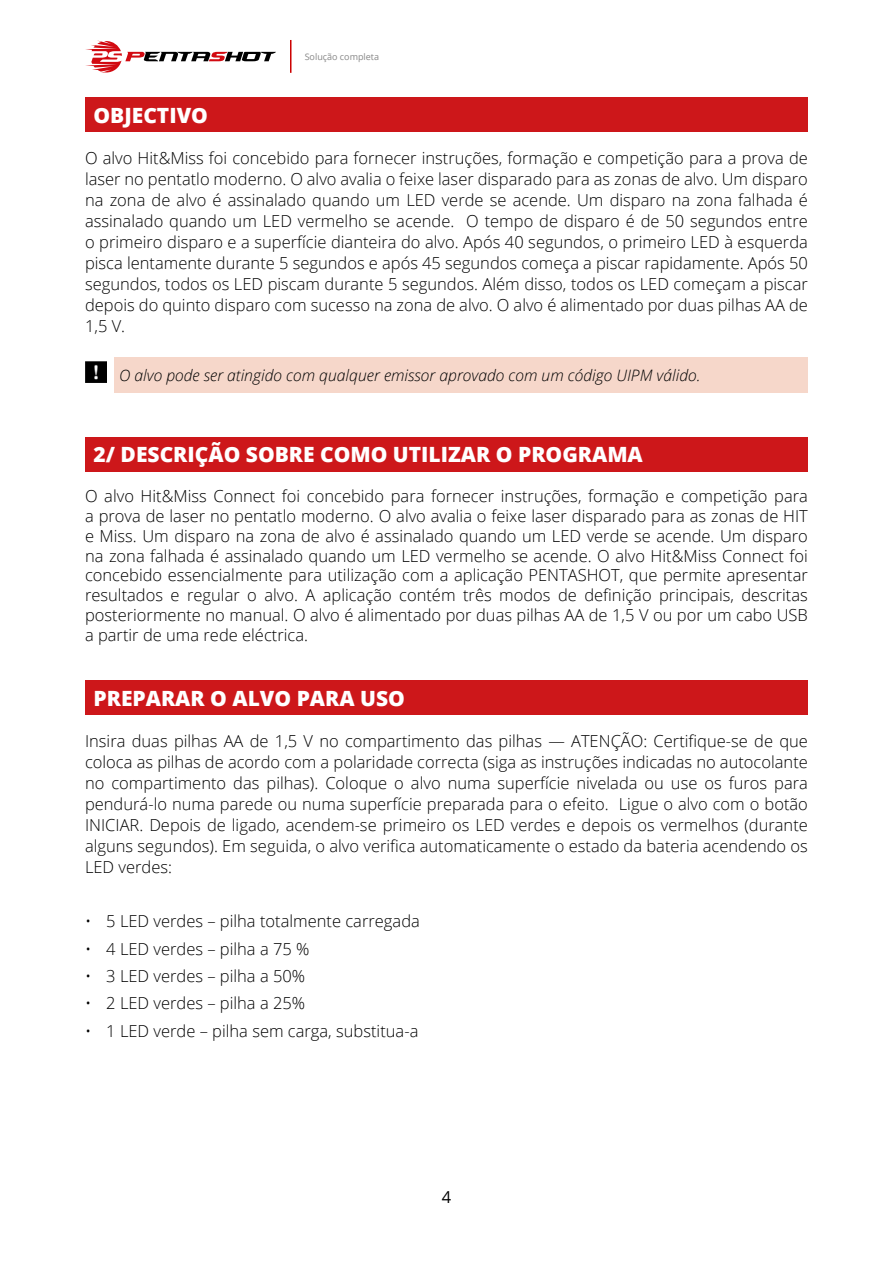
<style>
.page{position:relative;width:893px;height:1263px;background:#fff}
.page>*{position:absolute;margin:0;border:0;box-sizing:border-box;transform-origin:0 0}
.t1{font:800 21px "Open Sans";color:#fff}
.t2{font:300 16.5px/21px "Open Sans";color:#000;text-align:justify}
.t3{font:16.5px "Open Sans";color:#000}
.t4{font:italic 300 15.75px "Open Sans";color:#000}
.t5{font:9px "Open Sans";color:#878787}
</style>
<div class="page">
<hr style="left:290px;top:40px;width:1px;height:33px;background:#c00">
<svg style="left:85px;top:40px;width:191px;height:33px"></svg>
<div style="left:85px;top:98px;width:723px;height:34px;background:#cd171a"></div>
<div style="left:115px;top:357px;width:693px;height:36px;background:#f6d7ca"></div>
<img style="left:85px;top:361px;width:21px;height:21px">
<div style="left:85px;top:437px;width:723px;height:34px;background:#cd171a"></div>
<div style="left:85px;top:680px;width:723px;height:34px;background:#cd171a"></div>
<p class="t5" style="left:305px;top:50px;width:76px">Solução completa</p>
<p class="t1" style="left:94px;top:99px;width:116px">OBJECTIVO</p>
<p class="t2" style="left:85px;top:147px;width:724px">O alvo Hit&amp;Miss foi concebido para fornecer instruções, formação e competição para a prova de laser no pentatlo moderno. O alvo avalia o feixe laser disparado para as zonas de alvo. Um disparo na zona de alvo é assinalado quando um LED verde se acende. Um disparo na zona falhada é assinalado quando um LED vermelho se acende. O tempo de disparo é de 50 segundos entre o primeiro disparo e a superfície dianteira do alvo. Após 40 segundos, o primeiro LED à esquerda pisca lentamente durante 5 segundos e após 45 segundos começa a piscar rapidamente. Após 50 segundos, todos os LED piscam durante 5 segundos. Além disso, todos os LED começam a piscar depois do quinto disparo com sucesso na zona de alvo. O alvo é alimentado por duas pilhas AA de 1,5 V.</p>
<p class="t4" style="left:119px;top:364px;width:583px">O alvo pode ser atingido com qualquer emissor aprovado com um código UIPM válido.</p>
<p class="t1" style="left:94px;top:439px;width:551px">2/ DESCRIÇÃO SOBRE COMO UTILIZAR O PROGRAMA</p>
<p class="t2" style="left:85px;top:486px;width:724px;line-height:19.8px">O alvo Hit&amp;Miss Connect foi concebido para fornecer instruções, formação e competição para a prova de laser no pentatlo moderno. O alvo avalia o feixe laser disparado para as zonas de HIT e Miss. Um disparo na zona de alvo é assinalado quando um LED verde se acende. Um disparo na zona falhada é assinalado quando um LED vermelho se acende. O alvo Hit&amp;Miss Connect foi concebido essencialmente para utilização com a aplicação PENTASHOT, que permite apresentar resultados e regular o alvo. A aplicação contém três modos de definição principais, descritas posteriormente no manual. O alvo é alimentado por duas pilhas AA de 1,5 V ou por um cabo USB a partir de uma rede eléctrica.</p>
<p class="t1" style="left:94px;top:682px;width:313px">PREPARAR O ALVO PARA USO</p>
<p class="t2" style="left:85px;top:730px;width:724px">Insira duas pilhas AA de 1,5 V no compartimento das pilhas — ATENÇÃO: Certifique-se de que coloca as pilhas de acordo com a polaridade correcta (siga as instruções indicadas no autocolante no compartimento das pilhas). Coloque o alvo numa superfície nivelada ou use os furos para pendurá-lo numa parede ou numa superfície preparada para o efeito. Ligue o alvo com o botão INICIAR. Depois de ligado, acendem-se primeiro os LED verdes e depois os vermelhos (durante alguns segundos). Em seguida, o alvo verifica automaticamente o estado da bateria acendendo os LED verdes:</p>
<p class="t2" style="left:85px;top:910px;width:336px">• 5 LED verdes – pilha totalmente carregada</p>
<p class="t2" style="left:85px;top:938px;width:226px">• 4 LED verdes – pilha a 75 %</p>
<p class="t2" style="left:85px;top:965px;width:222px">• 3 LED verdes – pilha a 50%</p>
<p class="t2" style="left:85px;top:992px;width:222px">• 2 LED verdes – pilha a 25%</p>
<p class="t2" style="left:85px;top:1020px;width:335px">• 1 LED verde – pilha sem carga, substitua-a</p>
<p class="t3" style="left:442px;top:1185px;width:11px">4</p>
</div>
